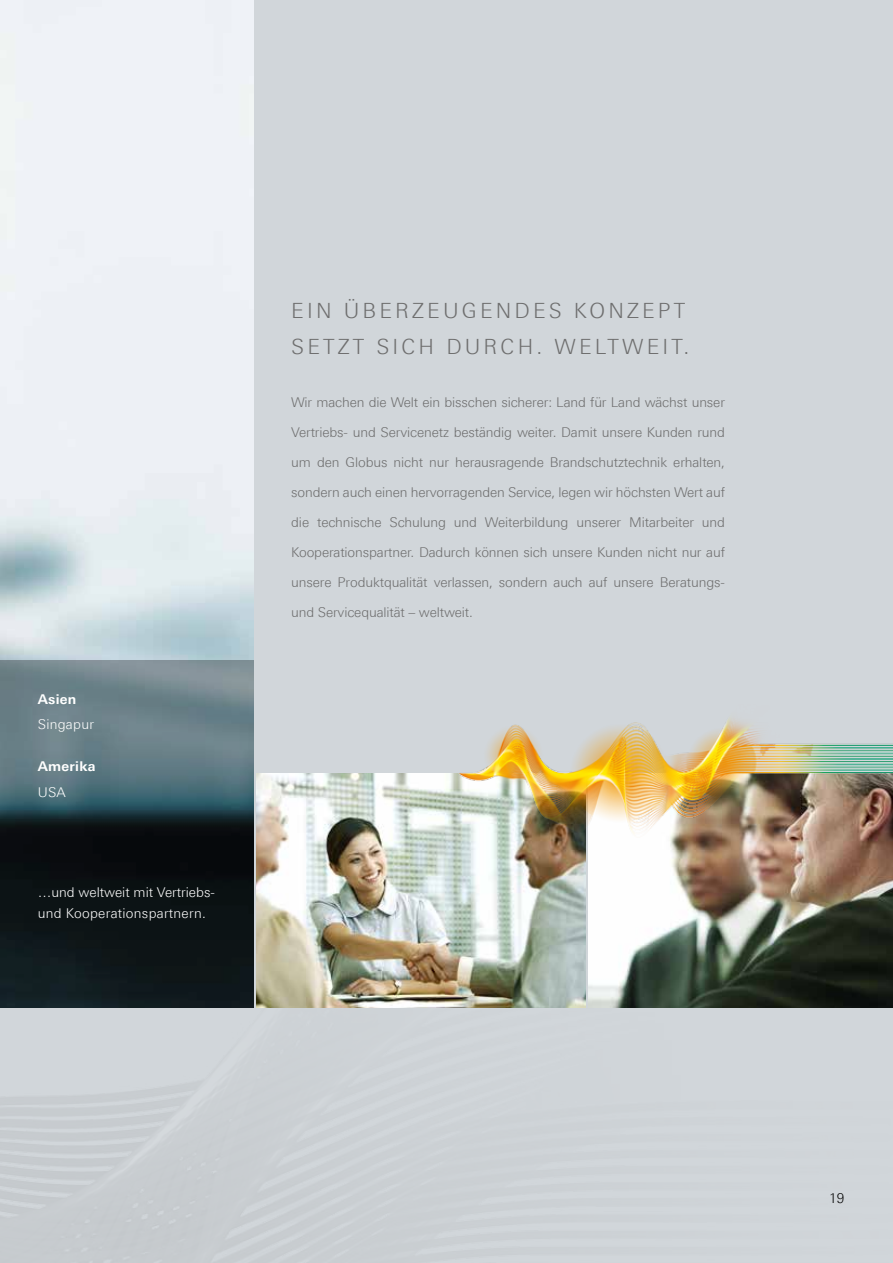
<style>
.page{position:relative;width:893px;height:1263px;background:#d1d6da}
.page>*{position:absolute;margin:0;border:0;box-sizing:border-box;transform-origin:0 0}
.t1{font:300 21px/36px "LT Univers Basic";letter-spacing:.15em;color:#6e6e6e}
.t2{font:300 13.5px "LT Univers Basic";letter-spacing:-.01em;color:#6e6e6e}
.t3{font:300 13.5px/21px "LT Univers Basic";letter-spacing:.02em;color:#fff}
.t4{font:700 13.5px "LT Univers Basic";letter-spacing:.02em;color:#fff}
.t5{font:300 13.5px "LT Univers Basic";color:#000}
</style>
<div class="page">
<img style="left:0;top:878px;width:589px;height:385px">
<img style="left:0;top:0;width:253px;height:660px">
<img style="left:257px;top:774px;width:329px;height:234px">
<svg style="left:0;top:660px;width:253px;height:348px;background:#324147"></svg>
<img style="left:589px;top:865px;width:304px;height:143px">
<img style="left:435px;top:717px;width:458px;height:148px">
<p class="t4" style="left:38px;top:691px;width:40px">Asien</p>
<p class="t3" style="left:38px;top:714px;width:58px">Singapur</p>
<p class="t4" style="left:38px;top:758px;width:59px">Amerika</p>
<p class="t3" style="left:38px;top:781px;width:30px">USA</p>
<p class="t3" style="left:38px;top:882px;width:179px">…und weltweit mit Vertriebs&shy;und Kooperationspartnern.</p>
<h1 class="t1" style="left:291px;top:292px;width:400px">EIN ÜBERZEUGENDES KONZEPT<br>SETZT SICH DURCH. WELTWEIT.</h1>
<p class="t2" style="left:291px;top:395px;width:435px">Wir machen die Welt ein bisschen sicherer: Land für Land wächst unser</p>
<p class="t2" style="left:291px;top:424px;width:435px">Vertriebs- und Servicenetz beständig weiter. Damit unsere Kunden rund</p>
<p class="t2" style="left:291px;top:454px;width:435px">um den Globus nicht nur herausragende Brandschutztechnik erhalten,</p>
<p class="t2" style="left:291px;top:484px;width:435px">sondern auch einen hervorragenden Service, legen wir höchsten Wert auf</p>
<p class="t2" style="left:291px;top:514px;width:435px">die technische Schulung und Weiterbildung unserer Mitarbeiter und</p>
<p class="t2" style="left:291px;top:544px;width:435px">Kooperationspartner. Dadurch können sich unsere Kunden nicht nur auf</p>
<p class="t2" style="left:291px;top:574px;width:435px">unsere Produktqualität verlassen, sondern auch auf unsere Beratungs-</p>
<p class="t2" style="left:291px;top:604px;width:183px">und Servicequalität – weltweit.</p>
<p class="t5" style="left:829px;top:1191px;width:17px">19</p>
</div>
